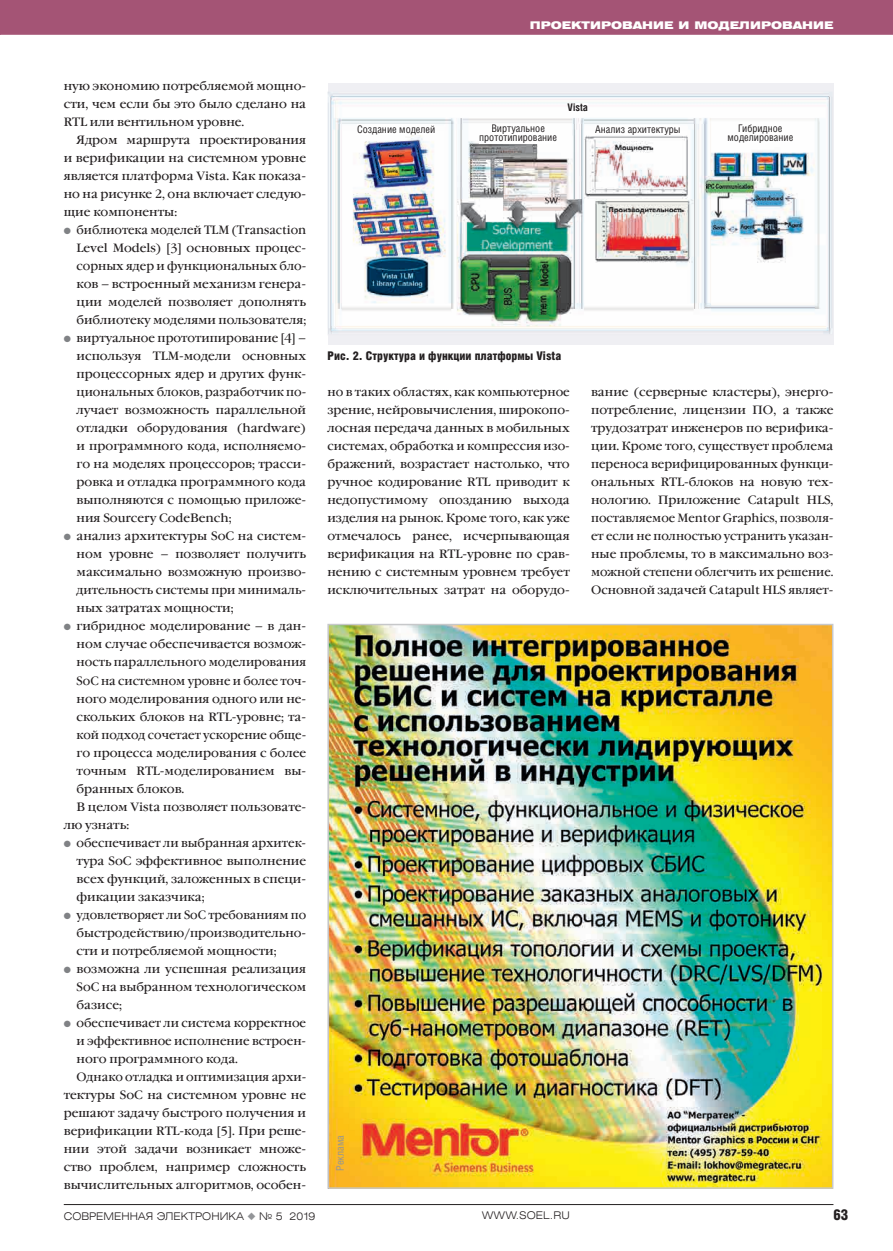
<style>
.page{position:relative;width:893px;height:1251px;background:#fff}
.page>*{position:absolute;margin:0;border:0;box-sizing:border-box;transform-origin:0 0}
.t1{font:15px "Helios Cond Black C";color:#231f20}
.t2{font:12px/18px "Garamond Book C";color:#231f20;text-align:justify}
.t3{font:12px/18px "Garamond Book C";color:#231f20;text-align:justify;scale:.95 1}
.t4{font:12px "Garamond Book C";color:#231f20;scale:.96 1}
.t5{font:12px "Helios Cond Black C";color:#231f20}
.t6{font:10.5px/9px "Helios Cond C";color:#231f20;text-align:center}
.t7{font:10.5px "Helios Ext Light C";color:#231f20}
.t8{font:10.5px "Helios Ext Black C";color:#fff}
.t9{font:10.5px "Helios Cond C";color:#939598}
.t10{font:700 10.5px "Helios Cond C";color:#231f20}
.s1{color:#808285}
.s2{color:#939598}
</style>
<div class="page">
<div style="left:0;top:0;width:893px;height:35px;background:#a45475"></div>
<hr style="left:64px;top:1203px;width:769px;height:1px;background:#231f20">
<div style="left:328px;top:83px;width:505px;height:261px;background:#efeff3"></div>
<img style="left:328px;top:92px;width:504px;height:242px">
<img style="left:331px;top:96px;width:497px;height:234px">
<img style="left:568px;top:103px;width:19px;height:8px">
<img style="left:595px;top:125px;width:85px;height:9px">
<img style="left:492px;top:124px;width:53px;height:10px">
<img style="left:480px;top:135px;width:77px;height:8px">
<img style="left:358px;top:125px;width:77px;height:9px">
<img style="left:330px;top:626px;width:500px;height:559px">
<div style="left:327px;top:623px;width:506px;height:565px;border:2px solid #c7c8ca"></div>
<p class="t2" style="left:64px;top:77px;width:244px">ную экономию потребляемой мощно&shy;сти, чем если бы это было сделано на RTL или вентильном уровне.</p>
<p class="t2" style="left:64px;top:131px;width:244px;text-indent:13px">Ядром маршрута проектирования и верификации на системном уровне является платформа Vista. Как показа&shy;но на рисунке 2, она включает следую&shy;щие компоненты:</p>
<p class="t3" style="left:77px;top:221px;width:243px;text-indent:-13px"><span class="s1">●</span> библиотека моделей TLM (Transaction Level Models) [3] основных процес&shy;сорных ядер и функциональных бло&shy;ков – встроенный механизм генера&shy;ции моделей позволяет дополнять библиотеку моделями пользователя;</p>
<p class="t2" style="left:77px;top:329px;width:231px;text-indent:-13px"><span class="s1">●</span> виртуальное прототипирование [4] – используя TLM-модели основных процессорных ядер и других функ&shy;циональных блоков, разработчик по&shy;лучает возможность параллельной отладки оборудования (hardware) и программного кода, исполняемо&shy;го на моделях процессоров; трасси&shy;ровка и отладка программного кода выполняются с помощью приложе&shy;ния Sourcery CodeBench;</p>
<p class="t2" style="left:77px;top:527px;width:231px;text-indent:-13px"><span class="s1">●</span> анализ архитектуры SoC на систем&shy;ном уровне – позволяет получить максимально возможную произво&shy;дительность системы при минималь&shy;ных затратах мощности;</p>
<p class="t2" style="left:64px;top:617px;width:244px"><span class="s1">●</span> гибридное моделирование – в дан-</p>
<p class="t2" style="left:77px;top:635px;width:231px">ном случае обеспечивается возмож-</p>
<p class="t2" style="left:77px;top:653px;width:231px">ность параллельного моделирования</p>
<p class="t4" style="left:77px;top:673px;width:241px">SoC на системном уровне и более точ-</p>
<p class="t2" style="left:77px;top:689px;width:231px">ного моделирования одного или не-</p>
<p class="t2" style="left:77px;top:707px;width:231px">скольких блоков на RTL-уровне; та-</p>
<p class="t4" style="left:77px;top:727px;width:241px">кой подход сочетает ускорение обще-</p>
<p class="t2" style="left:77px;top:743px;width:231px">го процесса моделирования с более</p>
<p class="t2" style="left:77px;top:761px;width:231px">точным RTL-моделированием вы-</p>
<p class="t2" style="left:77px;top:779px;width:109px">бранных блоков.</p>
<p class="t2" style="left:77px;top:797px;width:231px">В целом Vista позволяет пользовате-</p>
<p class="t2" style="left:64px;top:815px;width:67px">лю узнать:</p>
<p class="t2" style="left:77px;top:833px;width:231px;text-indent:-13px"><span class="s1">●</span> обеспечивает ли выбранная архитек&shy;тура SoC эффективное выполнение всех функций, заложенных в специ&shy;фикации заказчика;</p>
<p class="t3" style="left:77px;top:905px;width:243px;text-indent:-13px"><span class="s1">●</span> удовлетворяет ли SoC требованиям по быстродействию/производительно&shy;сти и потребляемой мощности;</p>
<p class="t2" style="left:77px;top:959px;width:231px;text-indent:-13px"><span class="s1">●</span> возможна ли успешная реализация SoC на выбранном технологическом базисе;</p>
<p class="t2" style="left:64px;top:1013px;width:244px"><span class="s1">●</span> обеспечивает ли система корректное</p>
<p class="t2" style="left:77px;top:1031px;width:231px">и эффективное исполнение встроен-</p>
<p class="t2" style="left:77px;top:1049px;width:163px">ного программного кода.</p>
<p class="t4" style="left:77px;top:1069px;width:241px">Однако отладка и оптимизация архи-</p>
<p class="t2" style="left:64px;top:1085px;width:244px">тектуры SoC на системном уровне не</p>
<p class="t2" style="left:64px;top:1103px;width:244px">решают задачу быстрого получения и</p>
<p class="t2" style="left:64px;top:1121px;width:244px">верификации RTL-кода [5]. При реше-</p>
<p class="t2" style="left:64px;top:1139px;width:244px">нии этой задачи возникает множе-</p>
<p class="t2" style="left:64px;top:1157px;width:244px">ство проблем, например сложность</p>
<p class="t2" style="left:64px;top:1175px;width:244px">вычислительных алгоритмов, особен-</p>
<p class="t8" style="left:530px;top:19px;width:305px">Проектирование и моделирование</p>
<p class="t10" style="left:568px;top:101px;width:22px">Vista</p>
<p class="t6" style="left:357px;top:124px;width:80px">Создание моделей</p>
<p class="t6" style="left:727px;top:124px;width:67px">Гибридное моделирование</p>
<p class="t6" style="left:491px;top:124px;width:55px">Виртуальное</p>
<p class="t6" style="left:595px;top:124px;width:87px">Анализ архитектуры</p>
<p class="t6" style="left:479px;top:133px;width:79px">прототипирование</p>
<p class="t5" style="left:327px;top:349px;width:235px">Рис. 2. Структура и функции платформы Vista</p>
<p class="t2" style="left:327px;top:383px;width:244px">но в таких областях, как компьютерное зрение, нейровычисления, широкопо&shy;лосная передача данных в мобильных системах, обработка и компрессия изо&shy;бражений, возрастает настолько, что ручное кодирование RTL приводит к недопустимому опозданию выхода изделия на рынок. Кроме того, как уже отмечалось ранее, исчерпывающая верификация на RTL-уровне по срав&shy;нению с системным уровнем требует исключительных затрат на оборудо-</p>
<p class="t2" style="left:591px;top:383px;width:244px">вание (серверные кластеры), энерго&shy;потребление, лицензии ПО, а также трудозатрат инженеров по верифика&shy;ции. Кроме того, существует проблема переноса верифицированных функци&shy;ональных RTL-блоков на новую тех&shy;нологию. Приложение Catapult HLS, поставляемое Mentor Graphics, позволя&shy;ет если не полностью устранить указан&shy;ные проблемы, то в максимально воз&shy;можной степени облегчить их решение.<br>Основной задачей Catapult HLS являет-</p>
<p class="t9" style="left:334px;top:1170px;width:37px;rotate:-90deg">Реклама</p>
<p class="t7" style="left:64px;top:1208px;width:253px">СОВРЕМЕННАЯ ЭЛЕКТРОНИКА <span class="s2">◆</span> № 5 2019</p>
<p class="t7" style="left:482px;top:1208px;width:89px">WWW.SOEL.RU</p>
<p class="t1" style="left:833px;top:1205px;width:17px">63</p>
</div>
